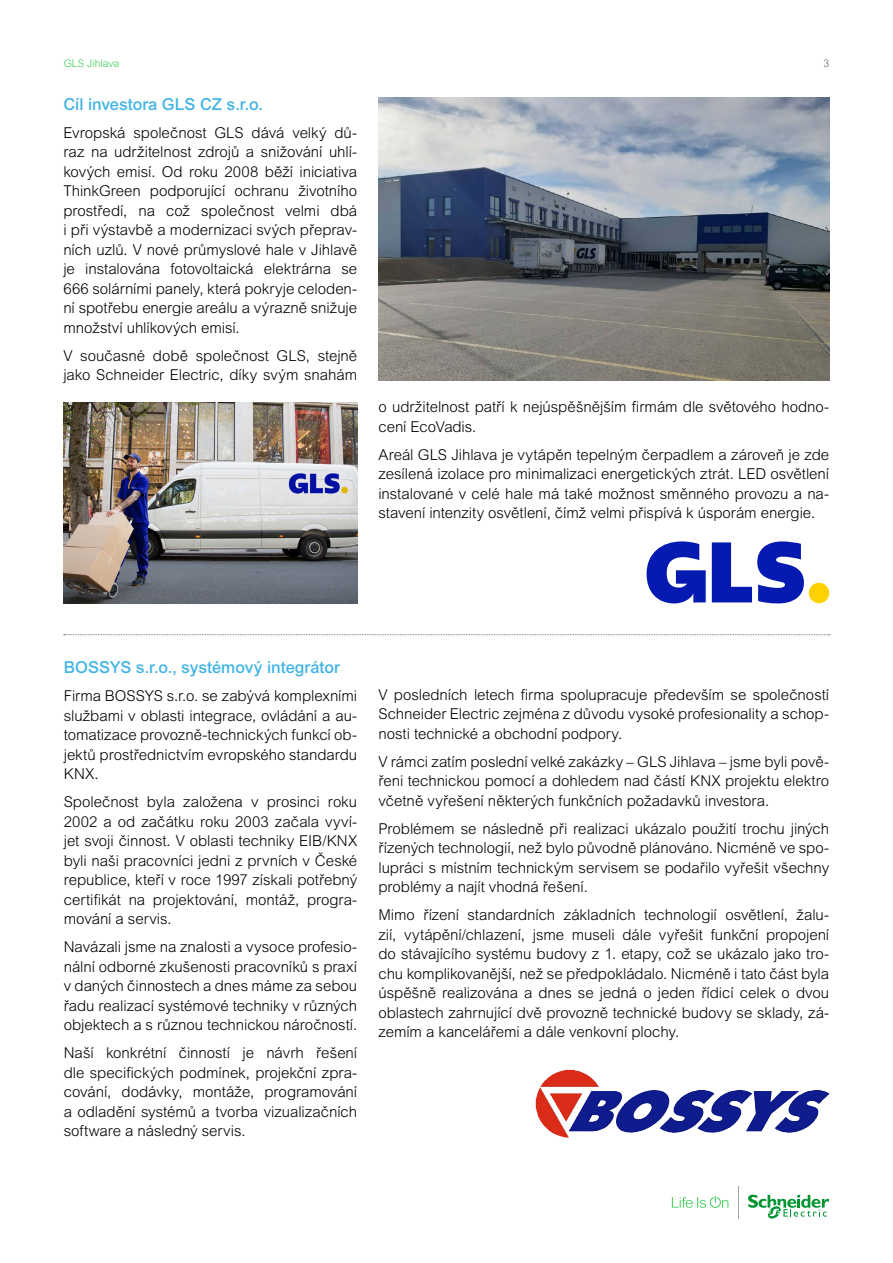
<style>
.page{position:relative;width:893px;height:1263px;background:#fff}
.page>*{position:absolute;margin:0;border:0;box-sizing:border-box;transform-origin:0 0}
.CZ_Nadpisek_Blue{font:500 16.5px "Arial MT Pro";color:#42b4e6}
.CZ_text{font:300 15px/19.5px "Arial MT Pro";letter-spacing:-.005em;color:#000;text-align:justify}
.t1{font:300 10.5px "Arial MT Pro";color:#3dcd58}
.t2{font:300 10.5px "Arial MT Pro";color:#626469}
</style>
<div class="page">
<svg style="left:672px;top:1196px;width:56px;height:12px"></svg>
<svg style="left:748px;top:1194px;width:81px;height:25px"></svg>
<hr style="left:738px;top:1186px;width:1px;height:33px;background:#9fa0a4">
<svg style="left:64px;top:634px;width:766px;height:1px"></svg>
<img style="left:536px;top:1070px;width:275px;height:67px">
<img style="left:64px;top:402px;width:293px;height:201px">
<div style="left:809px;top:583px;width:20px;height:20px;background:#ffd100;border-radius:50%"></div>
<svg style="left:647px;top:541px;width:59px;height:62px"></svg>
<svg style="left:712px;top:541px;width:92px;height:62px"></svg>
<img style="left:378px;top:98px;width:451px;height:283px">
<p class="t1" style="left:64px;top:57px;width:57px">GLS Jihlava</p>
<p class="t2" style="left:823px;top:57px;width:7px">3</p>
<p class="CZ_Nadpisek_Blue" style="left:63px;top:94px;width:201px">Cíl investora GLS CZ s.r.o.</p>
<p class="CZ_text" style="left:63px;top:123px;width:295px">Evropská společnost GLS dává velký dů&shy;raz na udržitelnost zdrojů a snižování uhlí&shy;kových emisí. Od roku 2008 běží iniciativa ThinkGreen podporující ochranu životního prostředí, na což společnost velmi dbá i při výstavbě a modernizaci svých přeprav&shy;ních uzlů. V nové průmyslové hale v Jihlavě je instalována fotovoltaická elektrárna se 666 solárními panely, která pokryje celoden&shy;ní spotřebu energie areálu a výrazně snižuje množství uhlíkových emisí.</p>
<p class="CZ_text" style="left:63px;top:346px;width:295px">V současné době společnost GLS, stejně jako Schneider Electric, díky svým snahám</p>
<p class="CZ_text" style="left:378px;top:398px;width:452px">o udržitelnost patří k nejúspěšnějším firmám dle světového hodno&shy;cení EcoVadis.</p>
<p class="CZ_text" style="left:378px;top:445px;width:452px">Areál GLS Jihlava je vytápěn tepelným čerpadlem a zároveň je zde zesílená izolace pro minimalizaci energetických ztrát. LED osvětlení instalované v celé hale má také možnost směnného provozu a na&shy;stavení intenzity osvětlení, čímž velmi přispívá k úsporám energie.</p>
<p class="CZ_Nadpisek_Blue" style="left:64px;top:658px;width:278px">BOSSYS s.r.o., systémový integrátor</p>
<p class="CZ_text" style="left:64px;top:686px;width:295px">Firma BOSSYS s.r.o. se zabývá komplexními službami v oblasti integrace, ovládání a au&shy;tomatizace provozně-technických funkcí ob&shy;jektů prostřednictvím evropského standardu KNX.</p>
<p class="CZ_text" style="left:64px;top:792px;width:295px">Společnost byla založena v prosinci roku 2002 a od začátku roku 2003 začala vyví&shy;jet svoji činnost. V oblasti techniky EIB/KNX byli naši pracovníci jedni z prvních v České republice, kteří v roce 1997 získali potřebný certifikát na projektování, montáž, progra&shy;mování a servis.</p>
<p class="CZ_text" style="left:64px;top:937px;width:295px">Navázali jsme na znalosti a vysoce profesio&shy;nální odborné zkušenosti pracovníků s praxí v daných činnostech a dnes máme za sebou řadu realizací systémové techniky v různých objektech a s různou technickou náročností.</p>
<p class="CZ_text" style="left:64px;top:1043px;width:295px">Naší konkrétní činností je návrh řešení dle specifických podmínek, projekční zpra&shy;cování, dodávky, montáže, programování a odladění systémů a tvorba vizualizačních software a následný servis.</p>
<p class="CZ_text" style="left:378px;top:685px;width:452px">V posledních letech firma spolupracuje především se společností Schneider Electric zejména z důvodu vysoké profesionality a schop&shy;nosti technické a obchodní podpory.</p>
<p class="CZ_text" style="left:378px;top:752px;width:452px">V rámci zatím poslední velké zakázky – GLS Jihlava – jsme byli pově&shy;řeni technickou pomocí a dohledem nad částí KNX projektu elektro včetně vyřešení některých funkčních požadavků investora.</p>
<p class="CZ_text" style="left:378px;top:819px;width:452px">Problémem se následně při realizaci ukázalo použití trochu jiných řízených technologií, než bylo původně plánováno. Nicméně ve spo&shy;lupráci s místním technickým servisem se podařilo vyřešit všechny problémy a najít vhodná řešení.</p>
<p class="CZ_text" style="left:378px;top:906px;width:452px">Mimo řízení standardních základních technologií osvětlení, žalu&shy;zií, vytápění/chlazení, jsme museli dále vyřešit funkční propojení do stávajícího systému budovy z 1. etapy, což se ukázalo jako tro&shy;chu komplikovanější, než se předpokládalo. Nicméně i tato část byla úspěšně realizována a dnes se jedná o jeden řídicí celek o dvou oblastech zahrnující dvě provozně technické budovy se sklady, zá&shy;zemím a kancelářemi a dále venkovní plochy.</p>
</div>
